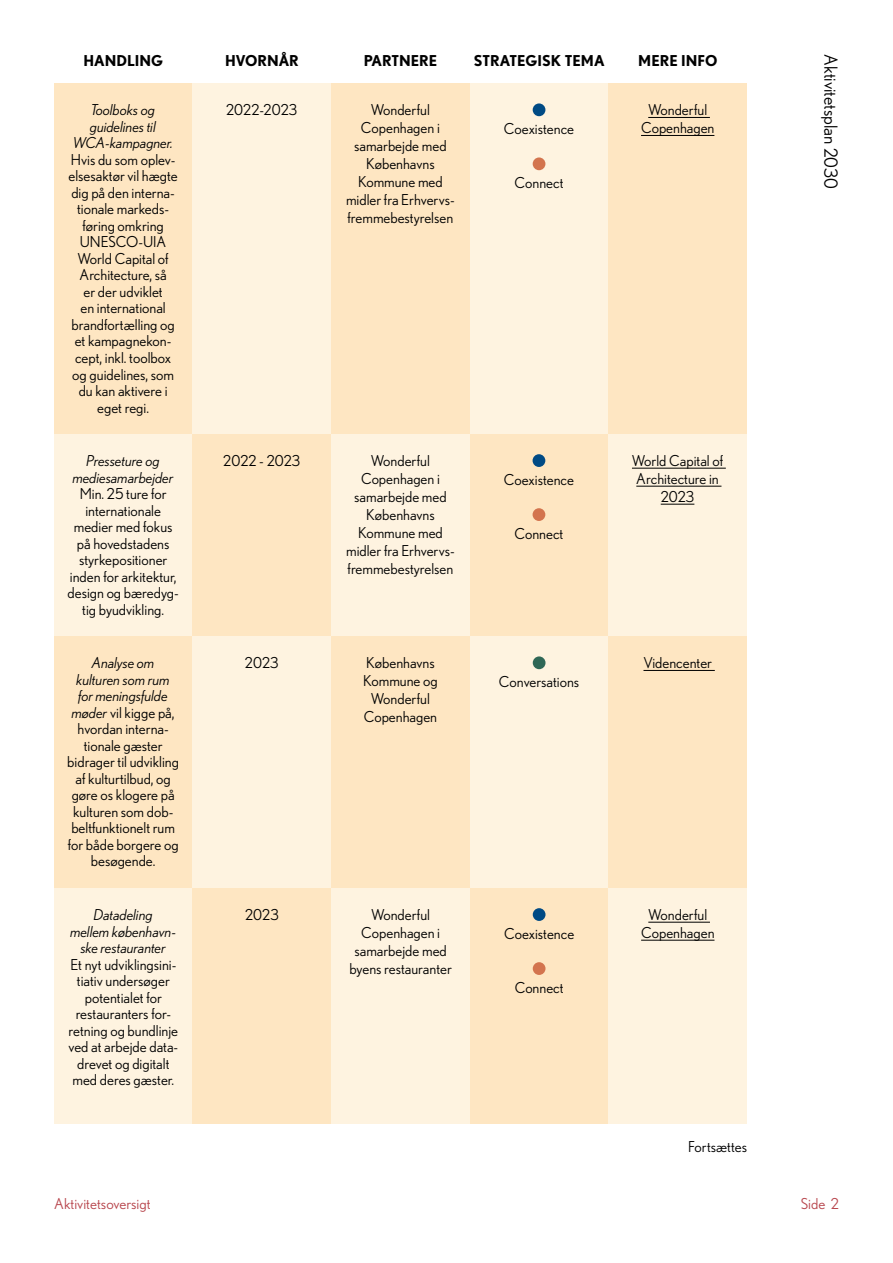
<style>
.page{position:relative;width:893px;height:1263px;background:#fff}
.page>*{position:absolute;margin:0;border:0;box-sizing:border-box;transform-origin:0 0}
.t1{font:18px "Nobel";color:#000}
.t2{font:15px/16.5px "Nobel";color:#000;text-align:center}
.t3{font:italic 15px/16.5px "Nobel";color:#000;text-align:center}
.t4{font:700 15px "Nobel";color:#000}
.t5{font:15px "Nobel";color:#b8474e}
.s1{font-style:italic}
</style>
<div class="page">
<div style="left:54px;top:434px;width:138px;height:203px;background:#fef3e0"></div>
<div style="left:192px;top:434px;width:139px;height:203px;background:#fee6c2"></div>
<div style="left:331px;top:434px;width:139px;height:203px;background:#fef3e0"></div>
<div style="left:470px;top:434px;width:138px;height:203px;background:#fee6c2"></div>
<div style="left:608px;top:434px;width:139px;height:203px;background:#fef3e0"></div>
<div style="left:533px;top:454px;width:12px;height:13px;background:#004a84;border-radius:50%"></div>
<div style="left:533px;top:508px;width:12px;height:13px;background:#d3744e;border-radius:50%"></div>
<div style="left:54px;top:888px;width:139px;height:235px;background:#fef3e0"></div>
<div style="left:193px;top:888px;width:138px;height:235px;background:#fee6c2"></div>
<div style="left:331px;top:888px;width:139px;height:235px;background:#fef3e0"></div>
<div style="left:470px;top:888px;width:139px;height:235px;background:#fee6c2"></div>
<div style="left:609px;top:888px;width:138px;height:235px;background:#fef3e0"></div>
<div style="left:533px;top:908px;width:12px;height:13px;background:#004a84;border-radius:50%"></div>
<div style="left:533px;top:962px;width:12px;height:13px;background:#d3744e;border-radius:50%"></div>
<hr style="left:648px;top:922px;width:62px;height:1px;background:#000">
<hr style="left:641px;top:940px;width:73px;height:1px;background:#000">
<div style="left:54px;top:84px;width:139px;height:350px;background:#fee6c2"></div>
<div style="left:193px;top:84px;width:138px;height:350px;background:#fef3e0"></div>
<div style="left:331px;top:84px;width:139px;height:350px;background:#fee6c2"></div>
<div style="left:470px;top:84px;width:138px;height:350px;background:#fef3e0"></div>
<div style="left:608px;top:84px;width:139px;height:350px;background:#fee6c2"></div>
<div style="left:533px;top:103px;width:12px;height:13px;background:#004a84;border-radius:50%"></div>
<div style="left:533px;top:157px;width:12px;height:13px;background:#d3744e;border-radius:50%"></div>
<hr style="left:648px;top:117px;width:62px;height:1px;background:#000">
<hr style="left:641px;top:135px;width:73px;height:1px;background:#000">
<div style="left:54px;top:637px;width:139px;height:251px;background:#fee6c2"></div>
<div style="left:193px;top:637px;width:138px;height:251px;background:#fef3e0"></div>
<div style="left:331px;top:637px;width:139px;height:251px;background:#fee6c2"></div>
<div style="left:470px;top:637px;width:139px;height:251px;background:#fef3e0"></div>
<div style="left:609px;top:637px;width:138px;height:251px;background:#fee6c2"></div>
<div style="left:533px;top:656px;width:12px;height:13px;background:#2f6756;border-radius:50%"></div>
<hr style="left:643px;top:670px;width:72px;height:1px;background:#000">
<hr style="left:632px;top:468px;width:94px;height:1px;background:#000">
<hr style="left:636px;top:486px;width:85px;height:1px;background:#000">
<hr style="left:661px;top:504px;width:33px;height:1px;background:#000">
<p class="t4" style="left:83px;top:52px;width:81px">HANDLING</p>
<p class="t4" style="left:225px;top:52px;width:75px">HVORNÅR</p>
<p class="t4" style="left:364px;top:52px;width:75px">PARTNERE</p>
<p class="t4" style="left:474px;top:52px;width:132px">STRATEGISK TEMA</p>
<p class="t4" style="left:638px;top:52px;width:81px">MERE INFO</p>
<p class="t3" style="left:73px;top:102px;width:102px">Toolboks og guidelines til<br>WCA-kampagner.</p>
<p class="t2" style="left:68px;top:151px;width:111px">Hvis du som oplev&shy;elsesaktør vil hægte dig på den interna&shy;tionale markeds&shy;føring omkring<br>UNESCO-UIA<br>World Capital of<br>Architecture, så<br>er der udviklet<br>en international brandfortælling og et kampagnekon&shy;cept, inkl. toolbox og guidelines, som du kan aktivere i eget regi.</p>
<p class="t3" style="left:73px;top:452px;width:103px">Presseture og mediesamarbejder</p>
<p class="t2" style="left:68px;top:485px;width:113px">Min. 25 ture for internationale medier med fokus på hovedstadens styrkepositioner inden for arkitektur, design og bæredyg&shy;tig byudvikling.</p>
<p class="t2" style="left:226px;top:102px;width:73px">2022-2023</p>
<p class="t2" style="left:346px;top:101px;width:110px;line-height:18px">Wonderful<br>Copenhagen i samarbejde med<br>Københavns<br>Kommune med midler fra Erhvervs&shy;fremmebestyrelsen</p>
<p class="t2" style="left:223px;top:452px;width:79px">2022 - 2023</p>
<p class="t2" style="left:346px;top:452px;width:110px;line-height:18px">Wonderful<br>Copenhagen i samarbejde med<br>Københavns<br>Kommune med midler fra Erhvervs&shy;fremmebestyrelsen</p>
<p class="t2" style="left:67px;top:655px;width:113px"><span class="s1">Analyse om<br>kulturen som rum for meningsfulde møder</span> vil kigge på, hvordan interna&shy;tionale gæster bidrager til udvikling af kulturtilbud, og gøre os klogere på kulturen som dob&shy;beltfunktionelt rum for både borgere og besøgende.</p>
<p class="t2" style="left:245px;top:655px;width:35px">2023</p>
<p class="t2" style="left:363px;top:654px;width:76px;line-height:18px">Københavns<br>Kommune og<br>Wonderful<br>Copenhagen</p>
<p class="t3" style="left:70px;top:906px;width:107px">Datadeling<br>mellem københavn&shy;ske restauranter</p>
<p class="t2" style="left:68px;top:956px;width:111px">Et nyt udviklingsini&shy;tiativ undersøger potentialet for restauranters for&shy;retning og bundlinje ved at arbejde data&shy;drevet og digitalt med deres gæster.</p>
<p class="t2" style="left:245px;top:906px;width:35px">2023</p>
<p class="t2" style="left:349px;top:906px;width:104px;line-height:18px">Wonderful<br>Copenhagen i samarbejde med byens restauranter</p>
<p class="t2" style="left:504px;top:120px;width:72px">Coexistence</p>
<p class="t2" style="left:515px;top:174px;width:50px">Connect</p>
<p class="t2" style="left:504px;top:471px;width:72px">Coexistence</p>
<p class="t2" style="left:514px;top:525px;width:50px">Connect</p>
<p class="t2" style="left:499px;top:673px;width:82px">Conversations</p>
<p class="t2" style="left:504px;top:925px;width:72px">Coexistence</p>
<p class="t2" style="left:515px;top:979px;width:50px">Connect</p>
<p class="t2" style="left:641px;top:101px;width:75px;line-height:18px">Wonderful<br>Copenhagen</p>
<p class="t2" style="left:632px;top:452px;width:93px;line-height:18px">World Capital of<br>Architecture in<br>2023</p>
<p class="t2" style="left:643px;top:655px;width:70px">Videncenter</p>
<p class="t2" style="left:641px;top:906px;width:75px;line-height:18px">Wonderful<br>Copenhagen</p>
<p class="t2" style="left:688px;top:1138px;width:60px">Fortsættes</p>
<p class="t1" style="left:841px;top:54px;width:136px;rotate:90deg">Aktivitetsplan 2030</p>
<p class="t5" style="left:54px;top:1195px;width:98px">Aktivitetsoversigt</p>
<p class="t5" style="left:801px;top:1195px;width:40px">Side 2</p>
</div>
